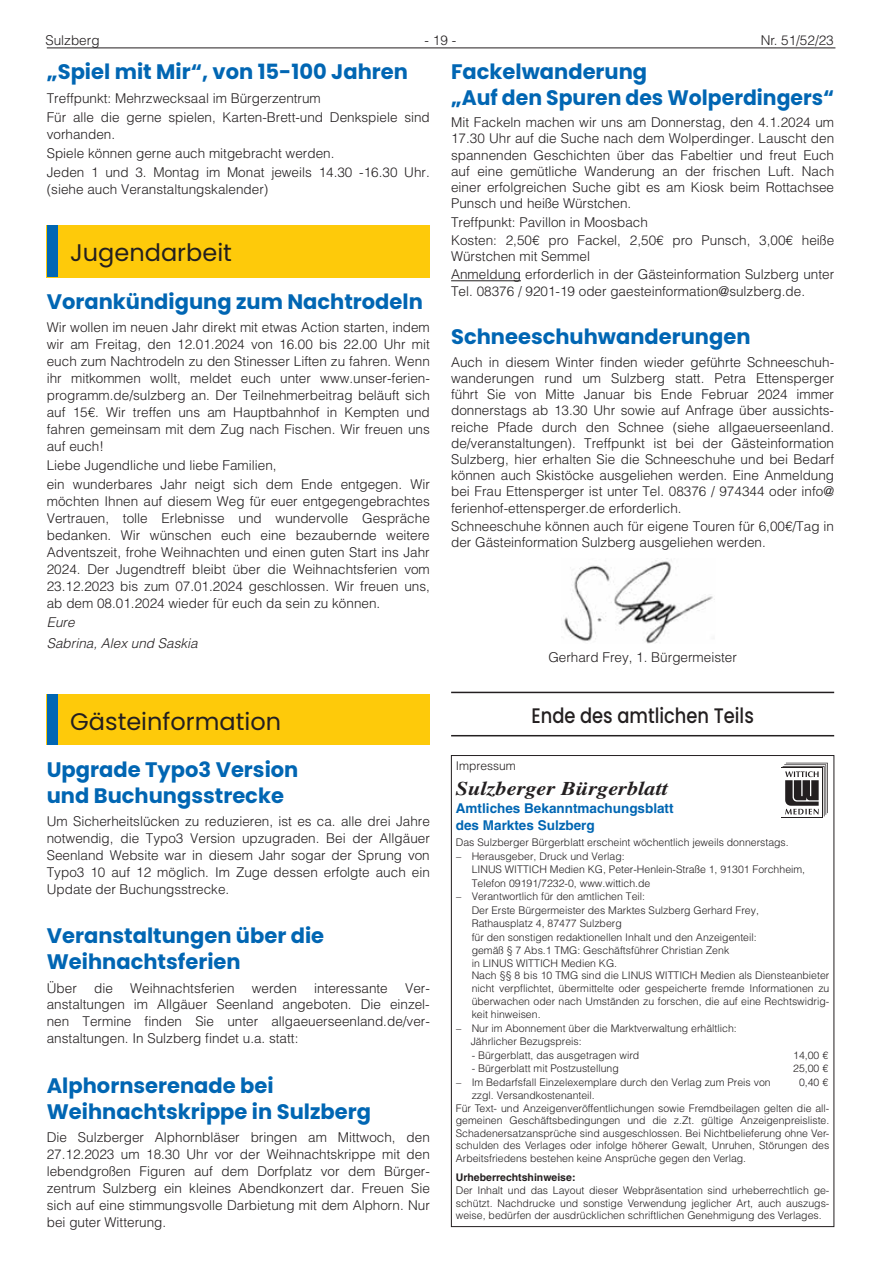
<style>
.page{position:relative;width:881px;height:1263px;background:#fff}
.page>*{position:absolute;margin:0;border:0;box-sizing:border-box;transform-origin:0 0}
.t1{font:24px "Poppins Regular 2";color:#231f20}
.t2{font:24px "Poppins";color:#231f20}
.t3{font:700 21px/26px "Poppins";color:#0166b3}
.t4{font:500 21px "Poppins";color:#231f20;scale:.85 1}
.t5{font:italic 700 19.5px "Times LT";color:#231f20;scale:1.15 1}
.t6{font:300 13.5px/17px "Helvetica LT";color:#231f20;text-align:justify}
.t7{font:700 13.5px/16.2px "Helvetica LT";color:#0166b3}
.t8{font:italic 300 13.5px/21.1px "Helvetica LT";color:#231f20}
.t9{font:300 12px "Helvetica LT";color:#231f20}
.t10{font:300 10.5px/13px "Helvetica LT";color:#231f20}
.t11{font:700 10.5px "Helvetica LT";color:#231f20}
</style>
<div class="page">
<hr style="left:47px;top:48px;width:788px;height:1px;background:#231f20">
<hr style="left:451px;top:280px;width:69px;height:1px;background:#231f20">
<hr style="left:451px;top:692px;width:382px;height:1px;background:#231f20">
<hr style="left:451px;top:735px;width:382px;height:1px;background:#231f20">
<img style="left:564px;top:560px;width:151px;height:84px">
<div style="left:47px;top:225px;width:382px;height:52px;background:#feca0a"></div>
<div style="left:47px;top:225px;width:10px;height:52px;background:#0166b3"></div>
<div style="left:47px;top:694px;width:382px;height:51px;background:#feca0a"></div>
<div style="left:47px;top:694px;width:10px;height:51px;background:#0166b3"></div>
<svg style="left:781px;top:817px;width:41px;height:1px"></svg>
<svg style="left:782px;top:763px;width:45px;height:53px"></svg>
<p class="t6" style="left:45px;top:31px;width:56px">Sulzberg</p>
<p class="t6" style="left:424px;top:31px;width:33px">- 19 -</p>
<p class="t6" style="left:760px;top:31px;width:75px">Nr. 51/52/23</p>
<h2 class="t3" style="left:451px;top:60px;width:384px;line-height:25.2px">Fackelwanderung<br>„Auf den Spuren des Wolperdingers“</h2>
<p class="t6" style="left:451px;top:114px;width:384px;line-height:16.2px">Mit Fackeln machen wir uns am Donnerstag, den 4.1.2024 um 17.30 Uhr auf die Suche nach dem Wolperdinger. Lauscht den spannenden Geschichten über das Fabeltier und freut Euch auf eine gemütliche Wanderung an der frischen Luft. Nach einer erfolgreichen Suche gibt es am Kiosk beim Rottachsee Punsch und heiße Würstchen.</p>
<p class="t6" style="left:451px;top:212px;width:384px;line-height:18.3px">Treffpunkt: Pavillon in Moosbach<br>Kosten: 2,50€ pro Fackel, 2,50€ pro Punsch, 3,00€ heiße</p>
<p class="t6" style="left:451px;top:247px;width:384px;line-height:18.3px">Würstchen mit Semmel<br>Anmeldung erforderlich in der Gästeinformation Sulzberg unter</p>
<p class="t6" style="left:451px;top:282px;width:355px">Tel. 08376 / 9201-19 oder gaesteinformation@sulzberg.de.</p>
<h2 class="t3" style="left:451px;top:324px;width:301px">Schneeschuhwanderungen</h2>
<p class="t6" style="left:451px;top:354px;width:384px;line-height:16.2px">Auch in diesem Winter finden wieder geführte Schneeschuh&shy;wanderungen rund um Sulzberg statt. Petra Ettensperger führt Sie von Mitte Januar bis Ende Februar 2024 immer donnerstags ab 13.30 Uhr sowie auf Anfrage über aussichts&shy;reiche Pfade durch den Schnee (siehe allgaeuerseenland. de/veranstaltungen). Treffpunkt ist bei der Gästeinformation Sulzberg, hier erhalten Sie die Schneeschuhe und bei Bedarf können auch Skistöcke ausgeliehen werden. Eine Anmeldung bei Frau Ettensperger ist unter Tel. 08376 / 974344 oder info@ ferienhof-ettensperger.de erforderlich.</p>
<p class="t6" style="left:451px;top:518px;width:384px;line-height:16.2px">Schneeschuhe können auch für eigene Touren für 6,00€/Tag in der Gästeinformation Sulzberg ausgeliehen werden.</p>
<h2 class="t3" style="left:47px;top:59px;width:362px">„Spiel mit Mir“, von 15-100 Jahren</h2>
<p class="t6" style="left:47px;top:88px;width:384px;line-height:19px">Treffpunkt: Mehrzwecksaal im Bürgerzentrum<br>Für alle die gerne spielen, Karten-Brett-und Denkspiele sind</p>
<p class="t6" style="left:47px;top:124px;width:384px;line-height:19px;text-align:left">vorhanden.<br>Spiele können gerne auch mitgebracht werden.<br>Jeden 1 und 3. Montag im Monat jeweils 14.30 -16.30 Uhr.</p>
<p class="t6" style="left:47px;top:181px;width:223px">(siehe auch Veranstaltungskalender)</p>
<h1 class="t2" style="left:70px;top:239px;width:163px">Jugendarbeit</h1>
<h2 class="t3" style="left:47px;top:289px;width:377px">Vorankündigung zum Nachtrodeln</h2>
<p class="t6" style="left:47px;top:319px;width:384px">Wir wollen im neuen Jahr direkt mit etwas Action starten, indem wir am Freitag, den 12.01.2024 von 16.00 bis 22.00 Uhr mit euch zum Nachtrodeln zu den Stinesser Liften zu fahren. Wenn ihr mitkommen wollt, meldet euch unter www.unser-ferien&shy;programm.de/sulzberg an. Der Teilnehmerbeitrag beläuft sich auf 15€. Wir treffen uns am Hauptbahnhof in Kempten und fahren gemeinsam mit dem Zug nach Fischen. Wir freuen uns auf euch!</p>
<p class="t6" style="left:47px;top:456px;width:384px;line-height:19px">Liebe Jugendliche und liebe Familien,<br>ein wunderbares Jahr neigt sich dem Ende entgegen. Wir</p>
<p class="t6" style="left:47px;top:493px;width:384px">möchten Ihnen auf diesem Weg für euer entgegengebrachtes Vertrauen, tolle Erlebnisse und wundervolle Gespräche bedanken. Wir wünschen euch eine bezaubernde weitere Adventszeit, frohe Weihnachten und einen guten Start ins Jahr 2024. Der Jugendtreff bleibt über die Weihnachtsferien vom 23.12.2023 bis zum 07.01.2024 geschlossen. Wir freuen uns, ab dem 08.01.2024 wieder für euch da sein zu können.</p>
<p class="t8" style="left:47px;top:611px;width:152px">Eure<br>Sabrina, Alex und Saskia</p>
<p class="t6" style="left:548px;top:648px;width:190px">Gerhard Frey, 1. Bürgermeister</p>
<h1 class="t1" style="left:70px;top:708px;width:212px">Gästeinformation</h1>
<h2 class="t3" style="left:47px;top:756px;width:253px">Upgrade Typo3 Version und Buchungsstrecke</h2>
<p class="t6" style="left:47px;top:813px;width:384px">Um Sicherheitslücken zu reduzieren, ist es ca. alle drei Jahre notwendig, die Typo3 Version upzugraden. Bei der Allgäuer Seenland Website war in diesem Jahr sogar der Sprung von Typo3 10 auf 12 möglich. Im Zuge dessen erfolgte auch ein Update der Buchungsstrecke.</p>
<h2 class="t3" style="left:47px;top:923px;width:279px">Veranstaltungen über die<br>Weihnachtsferien</h2>
<p class="t6" style="left:47px;top:979px;width:31px">Über</p>
<p class="t6" style="left:94px;top:979px;width:20px">die</p>
<p class="t6" style="left:130px;top:979px;width:106px">Weihnachtsferien</p>
<p class="t6" style="left:252px;top:979px;width:47px">werden</p>
<p class="t6" style="left:314px;top:979px;width:75px">interessante</p>
<p class="t6" style="left:47px;top:979px;width:384px;text-indent:358px">Ver&shy;anstaltungen im Allgäuer Seenland angeboten. Die einzel&shy;nen Termine finden Sie unter allgaeuerseenland.de/ver&shy;anstaltungen. In Sulzberg findet u.a. statt:</p>
<h2 class="t3" style="left:47px;top:1072px;width:325px">Alphornserenade bei<br>Weihnachtskrippe in Sulzberg</h2>
<p class="t6" style="left:47px;top:1129px;width:384px">Die Sulzberger Alphornbläser bringen am Mittwoch, den 27.12.2023 um 18.30 Uhr vor der Weihnachtskrippe mit den lebendgroßen Figuren auf dem Dorfplatz vor dem Bürger&shy;zentrum Sulzberg ein kleines Abendkonzert dar. Freuen Sie sich auf eine stimmungsvolle Darbietung mit dem Alphorn. Nur bei guter Witterung.</p>
<h2 class="t4" style="left:531px;top:703px;width:263px">Ende des amtlichen Teils</h2>
<p class="t9" style="left:455px;top:758px;width:61px">Impressum</p>
<h3 class="t5" style="left:455px;top:777px;width:186px">Sulzberger Bürgerblatt</h3>
<p class="t7" style="left:455px;top:800px;width:219px">Amtliches Bekanntmachungsblatt des Marktes Sulzberg</p>
<p class="t10" style="left:455px;top:836px;width:334px">Das Sulzberger Bürgerblatt erscheint wöchentlich jeweils donnerstags.</p>
<p class="t10" style="left:471px;top:849px;width:335px;line-height:13.5px;text-indent:-16px">– Herausgeber, Druck und Verlag:<br>LINUS WITTICH Medien KG, Peter-Henlein-Straße 1, 91301 Forchheim,<br>Telefon 09191/7232-0, www.wittich.de</p>
<p class="t10" style="left:471px;top:890px;width:359px;text-indent:-16px">– Verantwortlich für den amtlichen Teil:<br>Der Erste Bürgermeister des Marktes Sulzberg Gerhard Frey,<br>Rathausplatz 4, 87477 Sulzberg<br>für den sonstigen redaktionellen Inhalt und den Anzeigenteil:<br>gemäß § 7 Abs.1 TMG: Geschäftsführer Christian Zenk<br>in LINUS WITTICH Medien KG.<br>Nach §§ 8 bis 10 TMG sind die LINUS WITTICH Medien als Diensteanbieter nicht verpflichtet, übermittelte oder gespeicherte fremde Informationen zu überwachen oder nach Umständen zu forschen, die auf eine Rechtswidrig&shy;keit hinweisen.</p>
<p class="t10" style="left:470px;top:1021px;width:267px;line-height:13.5px;text-indent:-15px">– Nur im Abonnement über die Marktverwaltung erhältlich:<br>Jährlicher Bezugspreis:</p>
<p class="t10" style="left:471px;top:1048px;width:169px">- Bürgerblatt, das ausgetragen wird</p>
<p class="t10" style="left:792px;top:1048px;width:37px">14,00 €</p>
<p class="t10" style="left:471px;top:1062px;width:149px">- Bürgerblatt mit Postzustellung</p>
<p class="t10" style="left:792px;top:1062px;width:37px">25,00 €</p>
<p class="t10" style="left:456px;top:1075px;width:316px">– Im Bedarfsfall Einzelexemplare durch den Verlag zum Preis von</p>
<p class="t10" style="left:798px;top:1075px;width:31px">0,40 €</p>
<p class="t10" style="left:455px;top:1089px;width:375px;line-height:12.6px;text-indent:16px">zzgl. Versandkostenanteil.<br>Für Text- und Anzeigenveröffentlichungen sowie Fremdbeilagen gelten die all&shy;gemeinen Geschäftsbedingungen und die z.Zt. gültige Anzeigenpreisliste.<br>Schadenersatzansprüche sind ausgeschlossen. Bei Nichtbelieferung ohne Ver&shy;schulden des Verlages oder infolge höherer Gewalt, Unruhen, Störungen des Arbeitsfriedens bestehen keine Ansprüche gegen den Verlag.</p>
<p class="t11" style="left:455px;top:1171px;width:121px">Urheberrechtshinweise:</p>
<p class="t10" style="left:455px;top:1184px;width:375px;line-height:12.6px;text-align:justify">Der Inhalt und das Layout dieser Webpräsentation sind urheberrechtlich ge&shy;schützt. Nachdrucke und sonstige Verwendung jeglicher Art, auch auszugs&shy;weise, bedürfen der ausdrücklichen schriftlichen Genehmigung des Verlages.</p>
</div>
